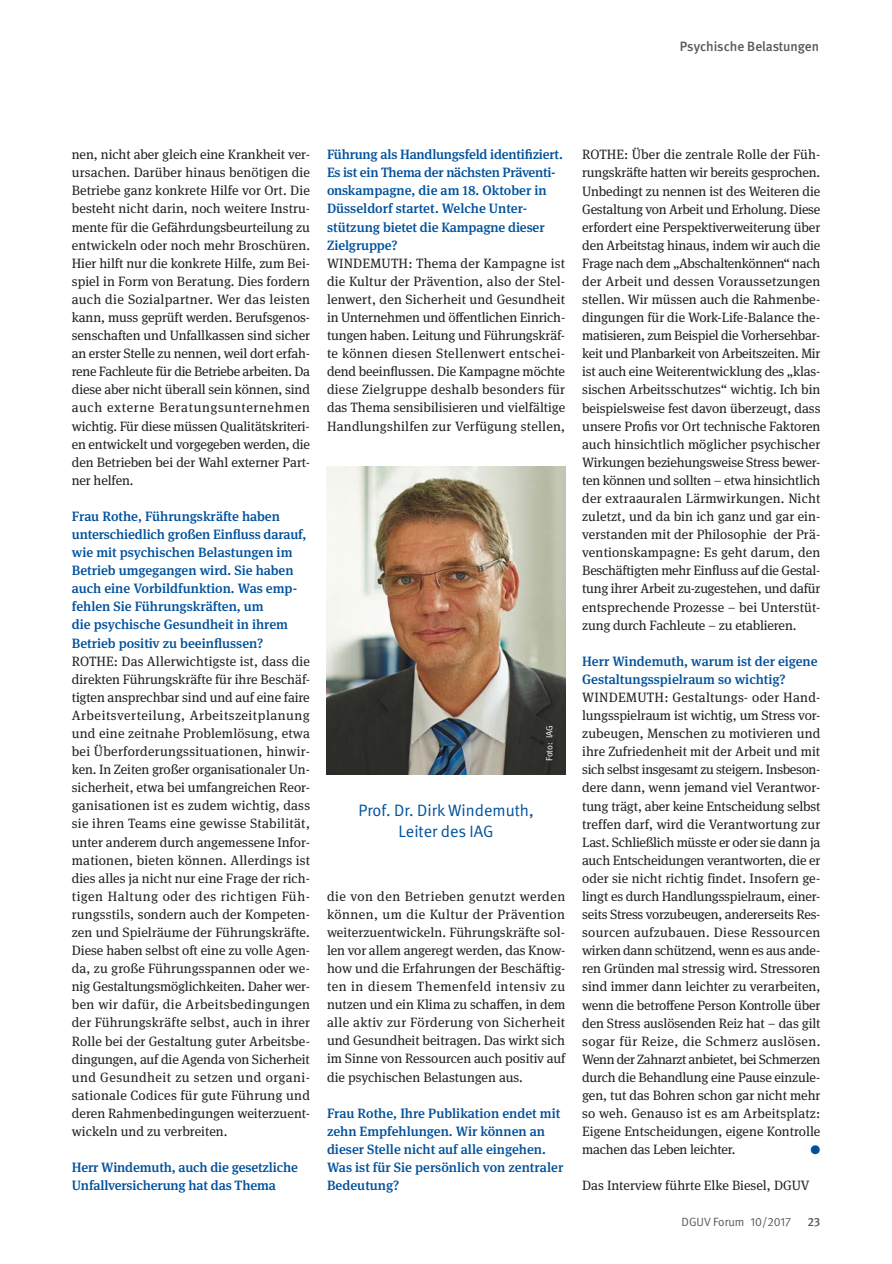
<style>
.page{position:relative;width:892px;height:1264px;background:#fff}
.page>*{position:absolute;margin:0;border:0;box-sizing:border-box;transform-origin:0 0}
.t1{font:16.5px/21px "DGUV Meta";color:#00519c;text-align:center}
.t2{font:13.5px/18.1px "DGUV Meta Serif";color:#231f20;text-align:justify}
.t3{font:500 13.5px/18.1px "DGUV Meta Serif";color:#00519c}
.t4{font:500 13.5px "DGUV Meta";letter-spacing:-.01em;color:#58595b}
.t5{font:12px "DGUV Meta";color:#58595b}
.t6{font:500 12px "DGUV Meta";color:#58595b}
.t7{font:700 12px "DGUV Meta";color:#00519c}
.t8{font:9px "DGUV Meta";color:#fff}
</style>
<div class="page">
<img style="left:327px;top:467px;width:238px;height:306px">
<p class="t4" style="left:680px;top:41px;width:141px">Psychische Belastungen</p>
<p class="t2" style="left:72px;top:146px;width:240px">nen, nicht aber gleich eine Krankheit ver&shy;ursachen. Darüber hinaus benötigen die Betriebe ganz konkrete Hilfe vor Ort. Die besteht nicht darin, noch weitere Instru&shy;mente für die Gefährdungsbeurteilung zu entwickeln oder noch mehr Broschüren.<br>Hier hilft nur die konkrete Hilfe, zum Bei&shy;spiel in Form von Beratung. Dies fordern auch die Sozialpartner. Wer das leisten kann, muss geprüft werden. Berufsgenos&shy;senschaften und Unfallkassen sind sicher an erster Stelle zu nennen, weil dort erfah&shy;rene Fachleute für die Betriebe arbeiten. Da diese aber nicht überall sein können, sind auch externe Beratungsunternehmen wichtig. Für diese müssen Qualitätskriteri&shy;en entwickelt und vorgegeben werden, die den Betrieben bei der Wahl externer Part&shy;ner helfen.</p>
<p class="t3" style="left:72px;top:508px;width:236px">Frau Rothe, Führungskräfte haben unterschiedlich großen Einfluss darauf, wie mit psychischen Belastungen im Betrieb umgegangen wird. Sie haben auch eine Vorbildfunktion. Was emp&shy;fehlen Sie Führungskräften, um<br>die psychische Gesundheit in ihrem Betrieb positiv zu beeinflussen?</p>
<p class="t2" style="left:72px;top:652px;width:240px">ROTHE: Das Allerwichtigste ist, dass die direkten Führungskräfte für ihre Beschäf&shy;tigten ansprechbar sind und auf eine faire Arbeitsverteilung, Arbeitszeitplanung und eine zeitnahe Problemlösung, etwa bei Überforderungssituationen, hinwir&shy;ken. In Zeiten großer organisationaler Un&shy;sicherheit, etwa bei umfangreichen Reor&shy;ganisationen ist es zudem wichtig, dass sie ihren Teams eine gewisse Stabilität, unter anderem durch angemessene Infor&shy;mationen, bieten können. Allerdings ist dies alles ja nicht nur eine Frage der rich&shy;tigen Haltung oder des richtigen Füh&shy;rungsstils, sondern auch der Kompeten&shy;zen und Spielräume der Führungskräfte.<br>Diese haben selbst oft eine zu volle Agen&shy;da, zu große Führungsspannen oder we&shy;nig Gestaltungsmöglichkeiten. Daher wer&shy;ben wir dafür, die Arbeitsbedingungen der Führungskräfte selbst, auch in ihrer Rolle bei der Gestaltung guter Arbeitsbe&shy;dingungen, auf die Agenda von Sicherheit und Gesundheit zu setzen und organi&shy;sationale Codices für gute Führung und deren Rahmenbedingungen weiterzuent&shy;wickeln und zu verbreiten.</p>
<p class="t3" style="left:72px;top:1158px;width:228px">Herr Windemuth, auch die gesetzliche<br>Unfallversicherung hat das Thema</p>
<p class="t3" style="left:327px;top:146px;width:237px">Führung als Handlungsfeld identifiziert.<br>Es ist ein Thema der nächsten Präventi&shy;onskampagne, die am 18. Oktober in Düsseldorf startet. Welche Unter&shy;stützung bietet die Kampagne dieser Zielgruppe?</p>
<p class="t2" style="left:327px;top:254px;width:240px">WINDEMUTH: Thema der Kampagne ist die Kultur der Prävention, also der Stel&shy;lenwert, den Sicherheit und Gesundheit in Unternehmen und öffentlichen Einrich&shy;tungen haben. Leitung und Führungskräf&shy;te können diesen Stellenwert entschei&shy;dend beeinflussen. Die Kampagne möchte diese Zielgruppe deshalb besonders für das Thema sensibilisieren und vielfältige Handlungshilfen zur Verfügung stellen,</p>
<p class="t8" style="left:546px;top:761px;width:37px;rotate:-90deg">Foto: IAG</p>
<p class="t1" style="left:358px;top:801px;width:177px">Prof. Dr. Dirk Windemuth,<br>Leiter des IAG</p>
<p class="t2" style="left:327px;top:887px;width:240px">die von den Betrieben genutzt werden können, um die Kultur der Prävention weiterzuentwickeln. Führungskräfte sol&shy;len vor allem angeregt werden, das Know&shy;how und die Erfahrungen der Beschäftig&shy;ten in diesem Themenfeld intensiv zu nutzen und ein Klima zu schaffen, in dem alle aktiv zur Förderung von Sicherheit und Gesundheit beitragen. Das wirkt sich im Sinne von Ressourcen auch positiv auf die psychischen Belastungen aus.</p>
<p class="t3" style="left:327px;top:1104px;width:238px">Frau Rothe, Ihre Publikation endet mit zehn Empfehlungen. Wir können an dieser Stelle nicht auf alle eingehen.<br>Was ist für Sie persönlich von zentraler<br>Bedeutung?</p>
<p class="t2" style="left:582px;top:146px;width:240px">ROTHE: Über die zentrale Rolle der Füh&shy;rungskräfte hatten wir bereits gesprochen.<br>Unbedingt zu nennen ist des Weiteren die Gestaltung von Arbeit und Erholung. Diese erfordert eine Perspektiverweiterung über den Arbeitstag hinaus, indem wir auch die Frage nach dem „Abschaltenkönnen“ nach der Arbeit und dessen Voraussetzungen stellen. Wir müssen auch die Rahmenbe&shy;dingungen für die Work-Life-Balance the&shy;matisieren, zum Beispiel die Vorhersehbar&shy;keit und Planbarkeit von Arbeitszeiten. Mir ist auch eine Weiterentwicklung des „klas&shy;sischen Arbeitsschutzes“ wichtig. Ich bin beispielsweise fest davon überzeugt, dass unsere Profis vor Ort technische Faktoren auch hinsichtlich möglicher psychischer Wirkungen beziehungsweise Stress bewer&shy;ten können und sollten – etwa hinsichtlich der extraauralen Lärmwirkungen. Nicht zuletzt, und da bin ich ganz und gar ein&shy;verstanden mit der Philosophie der Prä&shy;ventionskampagne: Es geht darum, den Beschäftigten mehr Einfluss auf die Gestal&shy;tung ihrer Arbeit zu-zugestehen, und dafür entsprechende Prozesse – bei Unterstüt&shy;zung durch Fachleute – zu etablieren.</p>
<p class="t3" style="left:582px;top:652px;width:237px">Herr Windemuth, warum ist der eigene<br>Gestaltungsspielraum so wichtig?</p>
<p class="t2" style="left:582px;top:688px;width:240px">WINDEMUTH: Gestaltungs- oder Hand&shy;lungsspielraum ist wichtig, um Stress vor&shy;zubeugen, Menschen zu motivieren und ihre Zufriedenheit mit der Arbeit und mit sich selbst insgesamt zu steigern. Insbeson&shy;dere dann, wenn jemand viel Verantwor&shy;tung trägt, aber keine Entscheidung selbst treffen darf, wird die Verantwortung zur Last. Schließlich müsste er oder sie dann ja auch Entscheidungen verantworten, die er oder sie nicht richtig findet. Insofern ge&shy;lingt es durch Handlungsspielraum, einer&shy;seits Stress vorzubeugen, andererseits Res&shy;sourcen aufzubauen. Diese Ressourcen wirken dann schützend, wenn es aus ande&shy;ren Gründen mal stressig wird. Stressoren sind immer dann leichter zu verarbeiten, wenn die betroffene Person Kontrolle über den Stress auslösenden Reiz hat – das gilt sogar für Reize, die Schmerz auslösen.<br>Wenn der Zahnarzt anbietet, bei Schmerzen durch die Behandlung eine Pause einzule&shy;gen, tut das Bohren schon gar nicht mehr so weh. Genauso ist es am Arbeitsplatz:<br>Eigene Entscheidungen, eigene Kontrolle machen das Leben leichter.</p>
<p class="t7" style="left:810px;top:1144px;width:11px">●</p>
<p class="t2" style="left:582px;top:1176px;width:229px">Das Interview führte Elke Biesel, DGUV</p>
<p class="t5" style="left:681px;top:1217px;width:111px">DGUV Forum 10/2017</p>
<p class="t6" style="left:807px;top:1217px;width:15px">23</p>
</div>
